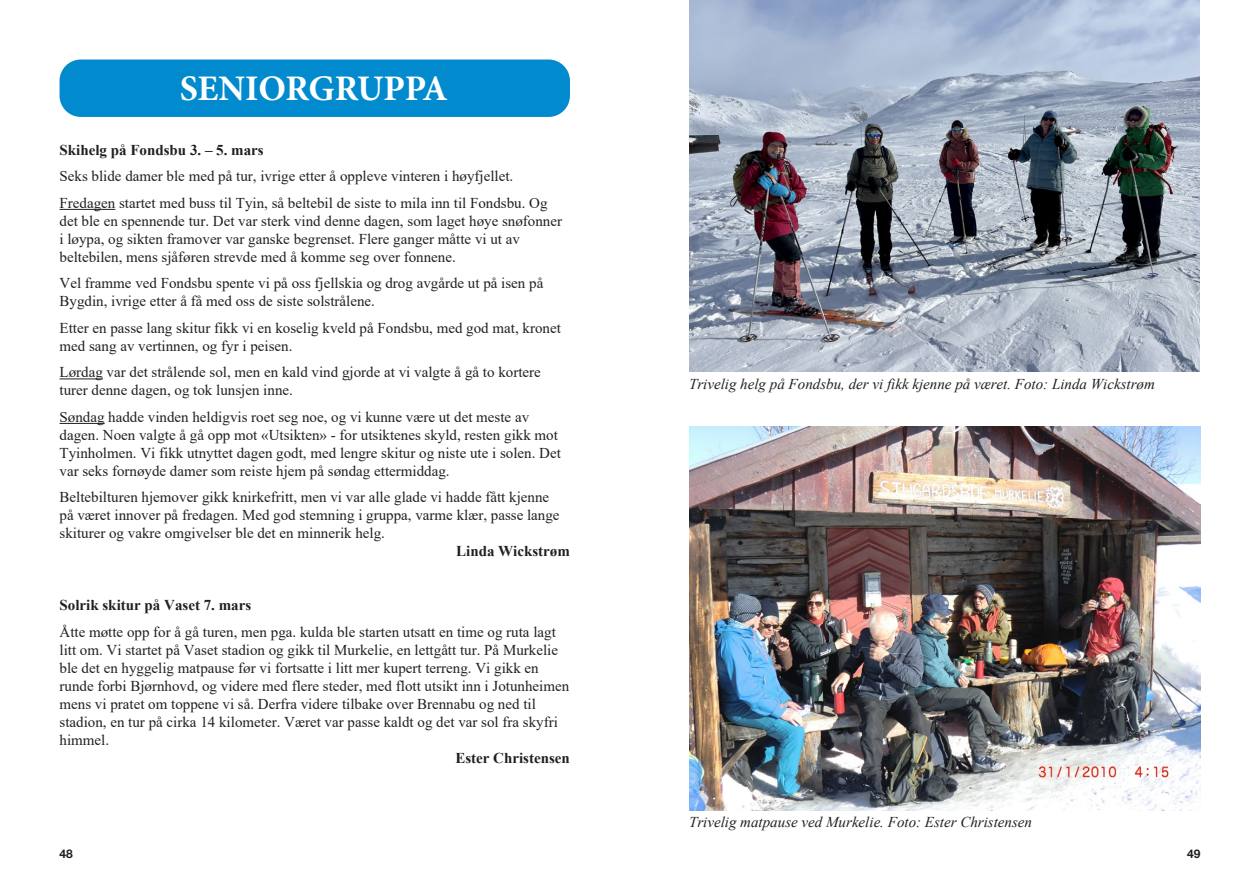
<style>
.page{position:relative;width:1259px;height:893px;background:#fff}
.page>*{position:absolute;margin:0;border:0;box-sizing:border-box;transform-origin:0 0}
.t1{font:700 36px "Minion Pro";letter-spacing:-.01em;color:#fff}
.t2{font:15px/18px "Times New Roman";color:#231f20}
.t3{font:italic 15px "Times New Roman";color:#231f20}
.t4{font:700 15px "Times New Roman";color:#231f20}
.t5{font:700 12px "Helvetica Neue LT Std";color:#231f20}
</style>
<div class="page">
<div style="left:60px;top:60px;width:510px;height:57px;background:#018bce;border-radius:21px"></div>
<hr style="left:60px;top:209px;width:55px;height:1px;background:#231f20">
<hr style="left:60px;top:379px;width:43px;height:1px;background:#231f20">
<hr style="left:60px;top:423px;width:45px;height:1px;background:#231f20">
<img style="left:689px;top:0;width:510px;height:372px">
<img style="left:689px;top:427px;width:511px;height:383px">
<p class="t1" style="left:180px;top:63px;width:270px">SENIORGRUPPA</p>
<p class="t4" style="left:60px;top:139px;width:206px">Skihelg på Fondsbu 3. – 5. mars</p>
<p class="t2" style="left:60px;top:167px;width:455px">Seks blide damer ble med på tur, ivrige etter å oppleve vinteren i høyfjellet.</p>
<p class="t2" style="left:60px;top:193px;width:504px">Fredagen startet med buss til Tyin, så beltebil de siste to mila inn til Fondsbu. Og det ble en spennende tur. Det var sterk vind denne dagen, som laget høye snøfonner i løypa, og sikten framover var ganske begrenset. Flere ganger måtte vi ut av beltebilen, mens sjåføren strevde med å komme seg over fonnene.</p>
<p class="t2" style="left:60px;top:274px;width:485px">Vel framme ved Fondsbu spente vi på oss fjellskia og drog avgårde ut på isen på<br>Bygdin, ivrige etter å få med oss de siste solstrålene.</p>
<p class="t2" style="left:60px;top:318px;width:503px">Etter en passe lang skitur fikk vi en koselig kveld på Fondsbu, med god mat, kronet med sang av vertinnen, og fyr i peisen.</p>
<p class="t2" style="left:60px;top:363px;width:483px">Lørdag var det strålende sol, men en kald vind gjorde at vi valgte å gå to kortere turer denne dagen, og tok lunsjen inne.</p>
<p class="t2" style="left:60px;top:407px;width:503px">Søndag hadde vinden heldigvis roet seg noe, og vi kunne være ut det meste av dagen. Noen valgte å gå opp mot «Utsikten» - for utsiktenes skyld, resten gikk mot Tyinholmen. Vi fikk utnyttet dagen godt, med lengre skitur og niste ute i solen. Det var seks fornøyde damer som reiste hjem på søndag ettermiddag.</p>
<p class="t2" style="left:60px;top:488px;width:501px">Beltebilturen hjemover gikk knirkefritt, men vi var alle glade vi hadde fått kjenne på været innover på fredagen. Med god stemning i gruppa, varme klær, passe lange skiturer og vakre omgivelser ble det en minnerik helg.</p>
<p class="t4" style="left:456px;top:540px;width:115px">Linda Wickstrøm</p>
<p class="t4" style="left:60px;top:594px;width:193px">Solrik skitur på Vaset 7. mars</p>
<p class="t2" style="left:60px;top:622px;width:511px">Åtte møtte opp for å gå turen, men pga. kulda ble starten utsatt en time og ruta lagt litt om. Vi startet på Vaset stadion og gikk til Murkelie, en lettgått tur. På Murkelie ble det en hyggelig matpause før vi fortsatte i litt mer kupert terreng. Vi gikk en runde forbi Bjørnhovd, og videre med flere steder, med flott utsikt inn i Jotunheimen mens vi pratet om toppene vi så. Derfra videre tilbake over Brennabu og ned til stadion, en tur på cirka 14 kilometer. Været var passe kaldt og det var sol fra skyfri himmel.</p>
<p class="t4" style="left:455px;top:747px;width:116px">Ester Christensen</p>
<p class="t3" style="left:689px;top:373px;width:467px">Trivelig helg på Fondsbu, der vi fikk kjenne på været. Foto: Linda Wickstrøm</p>
<p class="t3" style="left:689px;top:812px;width:344px">Trivelig matpause ved Murkelie. Foto: Ester Christensen</p>
<p class="t5" style="left:60px;top:846px;width:15px">48</p>
<p class="t5" style="left:1187px;top:846px;width:15px">49</p>
</div>
